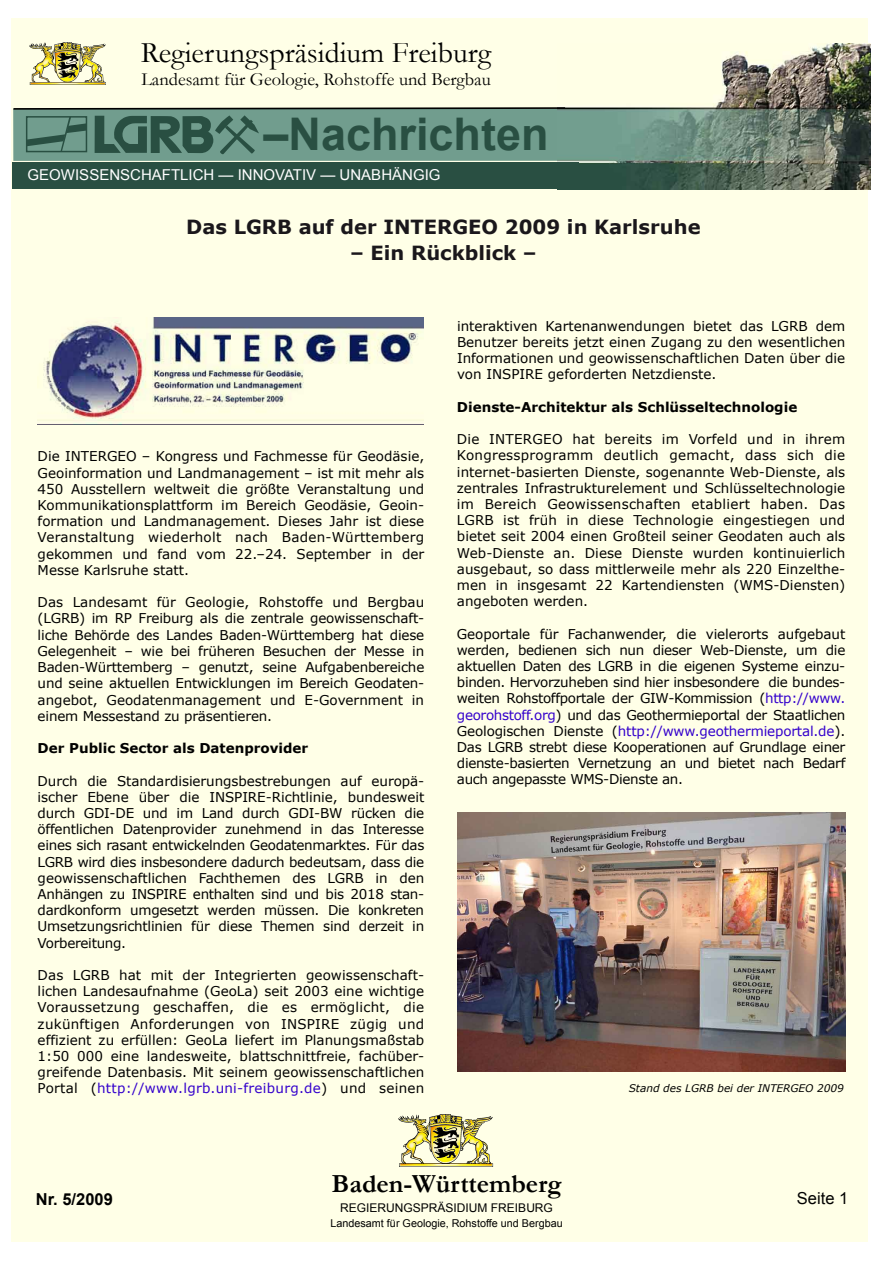
<style>
.page{position:relative;width:893px;height:1263px;background:#fff}
.page>*{position:absolute;margin:0;border:0;box-sizing:border-box;transform-origin:0 0}
.t1{font:700 45px "Arial";color:#294f42}
.t2{font:30px "Garamond";color:#000}
.t3{font:700 26.4px "Garamond";color:#000}
.t4{font:700 19.5px "Verdana";color:#1a171b}
.t5{font:18.45px "Garamond";color:#000}
.t6{font:700 16.5px "Arial";color:#000}
.t7{font:16.5px "Arial";color:#000}
.t8{font:15px "Arial";color:#fff}
.t9{font:13.5px/16.2px "Verdana";color:#000;text-align:justify}
.t10{font:700 13.5px "Verdana";color:#000}
.t11{font:12px "Arial";color:#000}
.t12{font:10.8px "Arial";color:#000}
.t13{font:italic 10.5px "Verdana";color:#000}
.s1{color:#30c}
</style>
<div class="page">
<div style="left:12px;top:19px;width:856px;height:1223px;background:#ffffe7"></div>
<div style="left:13px;top:109px;width:546px;height:52px;background:#719d8e"></div>
<img style="left:557px;top:43px;width:313px;height:146px">
<div style="left:13px;top:162px;width:566px;height:27px;background:#294f42"></div>
<img style="left:29px;top:43px;width:77px;height:42px">
<svg style="left:13px;top:106px;width:554px;height:48px"></svg>
<img style="left:399px;top:1114px;width:95px;height:52px">
<img style="left:458px;top:813px;width:387px;height:258px">
<img style="left:37px;top:318px;width:387px;height:107px">
<h2 class="t2" style="left:141px;top:33px;width:352px">Regierungspräsidium Freiburg</h2>
<h3 class="t5" style="left:141px;top:66px;width:351px">Landesamt für Geologie, Rohstoffe und Bergbau</h3>
<h1 class="t1" style="left:264px;top:104px;width:287px">–Nachrichten</h1>
<p class="t8" style="left:28px;top:165px;width:414px">GEOWISSENSCHAFTLICH — INNOVATIV — UNABHÄNGIG</p>
<h3 class="t4" style="left:186px;top:215px;width:516px">Das LGRB auf der INTERGEO 2009 in Karlsruhe</h3>
<h3 class="t4" style="left:350px;top:240px;width:188px">– Ein Rückblick –</h3>
<p class="t9" style="left:38px;top:448px;width:388px">Die INTERGEO – Kongress und Fachmesse für Geodäsie, Geoinformation und Landmanagement – ist mit mehr als 450 Ausstellern weltweit die größte Veranstaltung und Kommunikationsplattform im Bereich Geodäsie, Geoin&shy;formation und Landmanagement. Dieses Jahr ist diese Veranstaltung wiederholt nach Baden-Württemberg gekommen und fand vom 22.–24. September in der Messe Karlsruhe statt.</p>
<p class="t9" style="left:38px;top:594px;width:388px">Das Landesamt für Geologie, Rohstoffe und Bergbau (LGRB) im RP Freiburg als die zentrale geowissenschaft&shy;liche Behörde des Landes Baden-Württemberg hat diese Gelegenheit – wie bei früheren Besuchen der Messe in Baden-Württemberg – genutzt, seine Aufgabenbereiche und seine aktuellen Entwicklungen im Bereich Geodaten&shy;angebot, Geodatenmanagement und E-Government in einem Messestand zu präsentieren.</p>
<p class="t10" style="left:38px;top:740px;width:272px">Der Public Sector als Datenprovider</p>
<p class="t9" style="left:38px;top:772px;width:388px">Durch die Standardisierungsbestrebungen auf europä&shy;ischer Ebene über die INSPIRE-Richtlinie, bundesweit durch GDI-DE und im Land durch GDI-BW rücken die öffentlichen Datenprovider zunehmend in das Interesse eines sich rasant entwickelnden Geodatenmarktes. Für das LGRB wird dies insbesondere dadurch bedeutsam, dass die geowissenschaftlichen Fachthemen des LGRB in den Anhängen zu INSPIRE enthalten sind und bis 2018 stan&shy;dardkonform umgesetzt werden müssen. Die konkreten Umsetzungsrichtlinien für diese Themen sind derzeit in Vorbereitung.</p>
<p class="t9" style="left:38px;top:966px;width:388px">Das LGRB hat mit der Integrierten geowissenschaft&shy;lichen Landesaufnahme (GeoLa) seit 2003 eine wichtige Voraussetzung geschaffen, die es ermöglicht, die zukünftigen Anforderungen von INSPIRE zügig und effizient zu erfüllen: GeoLa liefert im Planungsmaßstab 1:50 000 eine landesweite, blattschnittfreie, fachüber&shy;greifende Datenbasis. Mit seinem geowissenschaftlichen Portal (<span class="s1">http://www.lgrb.uni-freiburg.de</span>) und seinen</p>
<p class="t9" style="left:457px;top:317px;width:390px">interaktiven Kartenanwendungen bietet das LGRB dem Benutzer bereits jetzt einen Zugang zu den wesentlichen Informationen und geowissenschaftlichen Daten über die von INSPIRE geforderten Netzdienste.</p>
<p class="t10" style="left:457px;top:398px;width:342px">Dienste-Architektur als Schlüsseltechnologie</p>
<p class="t9" style="left:457px;top:431px;width:390px">Die INTERGEO hat bereits im Vorfeld und in ihrem Kongressprogramm deutlich gemacht, dass sich die internet-basierten Dienste, sogenannte Web-Dienste, als zentrales Infrastrukturelement und Schlüsseltechnologie im Bereich Geowissenschaften etabliert haben. Das LGRB ist früh in diese Technologie eingestiegen und bietet seit 2004 einen Großteil seiner Geodaten auch als Web-Dienste an. Diese Dienste wurden kontinuierlich ausgebaut, so dass mittlerweile mehr als 220 Einzelthe&shy;men in insgesamt 22 Kartendiensten (WMS-Diensten) angeboten werden.</p>
<p class="t9" style="left:457px;top:625px;width:390px">Geoportale für Fachanwender, die vielerorts aufgebaut werden, bedienen sich nun dieser Web-Dienste, um die aktuellen Daten des LGRB in die eigenen Systeme einzu&shy;binden. Hervorzuheben sind hier insbesondere die bundes&shy;weiten Rohstoffportale der GIW-Kommission (<span class="s1">http://www. georohstoff.org</span>) und das Geothermieportal der Staatlichen Geologischen Dienste (<span class="s1">http://www.geothermieportal.de</span>).<br>Das LGRB strebt diese Kooperationen auf Grundlage einer dienste-basierten Vernetzung an und bietet nach Bedarf auch angepasste WMS-Dienste an.</p>
<p class="t13" style="left:629px;top:1081px;width:217px">Stand des LGRB bei der INTERGEO 2009</p>
<p class="t6" style="left:36px;top:1188px;width:79px">Nr. 5/2009</p>
<h3 class="t3" style="left:332px;top:1165px;width:231px">Baden-Württemberg</h3>
<p class="t11" style="left:340px;top:1200px;width:214px">REGIERUNGSPRÄSIDIUM FREIBURG</p>
<p class="t12" style="left:331px;top:1216px;width:234px">Landesamt für Geologie, Rohstoffe und Bergbau</p>
<p class="t7" style="left:797px;top:1188px;width:53px">Seite 1</p>
</div>
